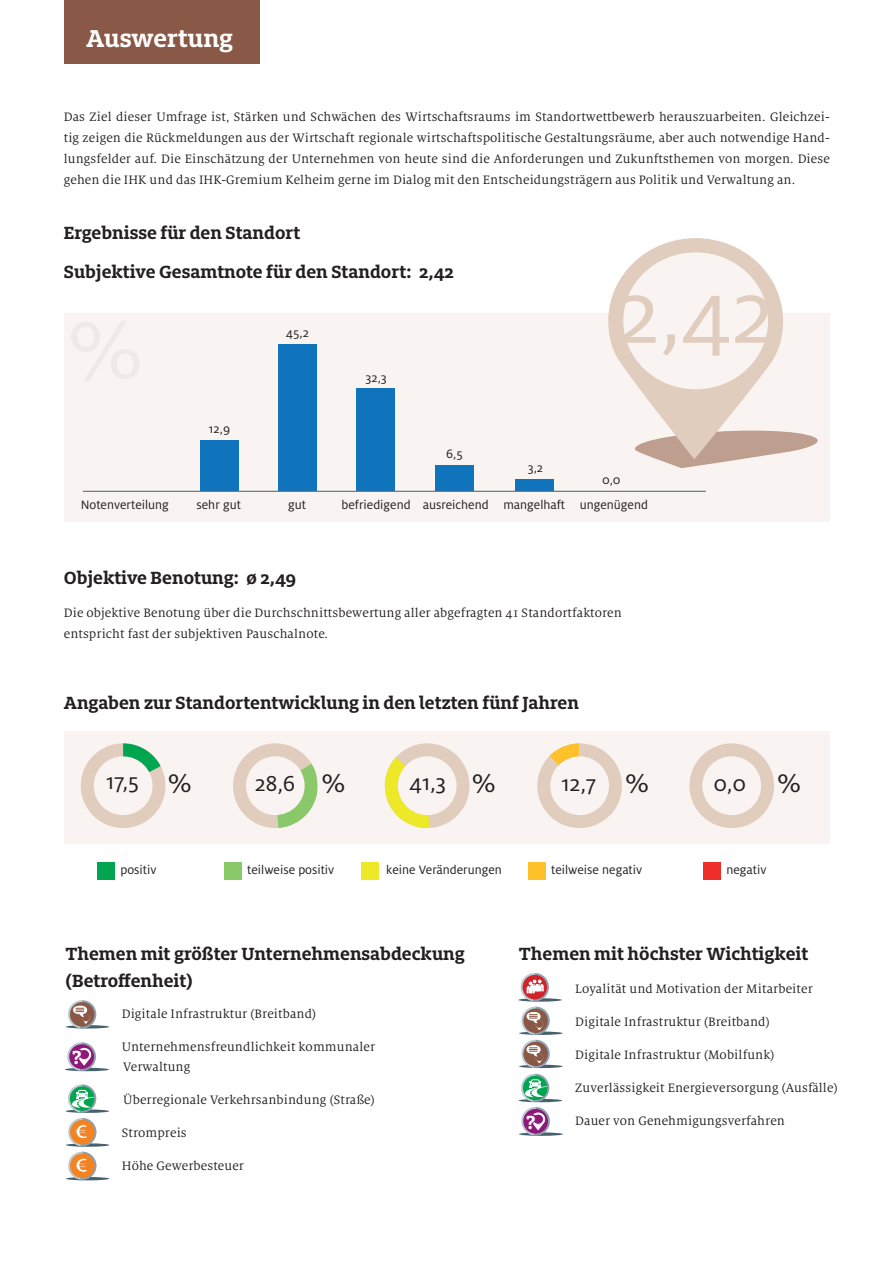
<style>
.page{position:relative;width:893px;height:1263px;background:#fff}
.page>*{position:absolute;margin:0;border:0;box-sizing:border-box;transform-origin:0 0}
.t1{font:96px "Milo OT";color:#e1cdbe}
.t2{font:700 27px "Milo Slab OT";color:#fff}
.t3{font:700 24.45px "Milo Slab OT";color:#8e197a}
.t4{font:24px "Milo OT";letter-spacing:-.01em;color:#231f20}
.t5{font:700 19.5px/27px "Milo Slab OT";color:#231f20}
.t6{font:13.5px/21px "Milo Serif OT";letter-spacing:.01em;color:#231f20}
.t7{font:13.5px "Milo OT";color:#231f20}
.s1{font-size:28.2px}
</style>
<div class="page">
<div style="left:64px;top:0;width:195px;height:64px;background:#8a5846"></div>
<div style="left:64px;top:314px;width:766px;height:208px;background:#f9f4f2"></div>
<div style="left:200px;top:441px;width:39px;height:50px;background:#1074bc"></div>
<div style="left:278px;top:344px;width:38px;height:147px;background:#1074bc"></div>
<div style="left:356px;top:389px;width:39px;height:102px;background:#1074bc"></div>
<div style="left:436px;top:466px;width:38px;height:25px;background:#1074bc"></div>
<div style="left:515px;top:479px;width:38px;height:12px;background:#1074bc"></div>
<hr style="left:83px;top:491px;width:623px;height:1px;background:#46616e">
<svg style="left:601px;top:238px;width:229px;height:230px"></svg>
<div style="left:623px;top:252px;width:145px;height:137px;background:#f9f4f2;border-radius:50%"></div>
<div style="left:64px;top:731px;width:766px;height:113px;background:#f9f4f2"></div>
<svg style="left:537px;top:743px;width:85px;height:85px"></svg>
<svg style="left:689px;top:743px;width:85px;height:85px"></svg>
<svg style="left:385px;top:743px;width:84px;height:85px"></svg>
<svg style="left:81px;top:743px;width:84px;height:85px"></svg>
<svg style="left:233px;top:743px;width:85px;height:85px"></svg>
<hr style="left:66px;top:1025px;width:43px;height:3px;background:#46616e;border-radius:50%">
<svg style="left:67px;top:1000px;width:29px;height:28px"></svg>
<svg style="left:66px;top:1109px;width:43px;height:4px"></svg>
<hr style="left:519px;top:1099px;width:43px;height:3px;background:#46616e;border-radius:50%">
<hr style="left:65px;top:1068px;width:44px;height:3px;background:#46616e;border-radius:50%">
<svg style="left:66px;top:1042px;width:30px;height:29px"></svg>
<svg style="left:519px;top:1031px;width:44px;height:4px"></svg>
<hr style="left:519px;top:1065px;width:44px;height:3px;background:#46616e;border-radius:50%">
<svg style="left:518px;top:998px;width:44px;height:4px"></svg>
<svg style="left:520px;top:973px;width:30px;height:95px"></svg>
<div style="left:98px;top:862px;width:17px;height:17px;background:#00a54f"></div>
<div style="left:224px;top:862px;width:17px;height:17px;background:#8ac96a"></div>
<div style="left:361px;top:862px;width:17px;height:17px;background:#ede929"></div>
<div style="left:528px;top:862px;width:17px;height:17px;background:#fec129"></div>
<div style="left:704px;top:863px;width:17px;height:17px;background:#ee2e28"></div>
<svg style="left:66px;top:1143px;width:43px;height:4px"></svg>
<hr style="left:66px;top:1177px;width:43px;height:3px;background:#46616e;border-radius:50%">
<svg style="left:67px;top:1084px;width:30px;height:96px"></svg>
<svg style="left:519px;top:1132px;width:44px;height:4px"></svg>
<svg style="left:520px;top:1074px;width:30px;height:61px"></svg>
<h2 class="t2" style="left:86px;top:23px;width:148px">Auswertung</h2>
<p class="t6" style="left:64px;top:107px;width:768px;text-align:justify">Das Ziel dieser Umfrage ist, Stärken und Schwächen des Wirtschaftsraums im Standortwettbewerb herauszuarbeiten. Gleichzei&shy;tig zeigen die Rückmeldungen aus der Wirtschaft regionale wirtschaftspolitische Gestaltungsräume, aber auch notwendige Hand&shy;lungsfelder auf. Die Einschätzung der Unternehmen von heute sind die Anforderungen und Zukunftsthemen von morgen. Diese gehen die IHK und das IHK-Gremium Kelheim gerne im Dialog mit den Entscheidungsträgern aus Politik und Verwaltung an.</p>
<h3 class="t5" style="left:64px;top:219px;width:238px">Ergebnisse für den Standort</h3>
<h3 class="t5" style="left:64px;top:258px;width:391px">Subjektive Gesamtnote für den Standort: 2,42</h3>
<p class="t7" style="left:286px;top:325px;width:25px">45,2</p>
<p class="t7" style="left:365px;top:370px;width:23px">32,3</p>
<h1 class="t1" style="left:616px;top:261px;width:160px">2,42</h1>
<p class="t7" style="left:209px;top:422px;width:23px">12,9</p>
<p class="t7" style="left:81px;top:498px;width:90px">Notenverteilung</p>
<p class="t7" style="left:197px;top:498px;width:46px">sehr gut</p>
<p class="t7" style="left:288px;top:498px;width:19px">gut</p>
<p class="t7" style="left:446px;top:447px;width:18px">6,5</p>
<p class="t7" style="left:341px;top:498px;width:71px">befriedigend</p>
<p class="t7" style="left:423px;top:498px;width:67px">ausreichend</p>
<p class="t7" style="left:528px;top:461px;width:17px">3,2</p>
<p class="t7" style="left:503px;top:498px;width:146px">mangelhaft ungenügend</p>
<p class="t7" style="left:602px;top:473px;width:20px">0,0</p>
<h3 class="t5" style="left:64px;top:564px;width:234px">Objektive Benotung: ø 2,49</h3>
<p class="t6" style="left:64px;top:603px;width:560px">Die objektive Benotung über die Durchschnittsbewertung aller abgefragten 41 Standortfaktoren entspricht fast der subjektiven Pauschalnote.</p>
<h3 class="t5" style="left:64px;top:689px;width:517px">Angaben zur Standortentwicklung in den letzten fünf Jahren</h3>
<h3 class="t4" style="left:106px;top:769px;width:87px">17,5 <span class="s1">%</span></h3>
<h3 class="t4" style="left:255px;top:771px;width:92px">28,6 <span class="s1">%</span></h3>
<h3 class="t4" style="left:409px;top:770px;width:88px">41,3 <span class="s1">%</span></h3>
<h3 class="t4" style="left:561px;top:771px;width:89px">12,7 <span class="s1">%</span></h3>
<h3 class="t4" style="left:714px;top:771px;width:89px">0,0 <span class="s1">%</span></h3>
<p class="t7" style="left:121px;top:862px;width:37px">positiv</p>
<p class="t7" style="left:247px;top:862px;width:89px">teilweise positiv</p>
<p class="t7" style="left:386px;top:862px;width:117px">keine Veränderungen</p>
<p class="t7" style="left:551px;top:862px;width:93px">teilweise negativ</p>
<p class="t7" style="left:726px;top:862px;width:41px">negativ</p>
<h3 class="t5" style="left:65px;top:940px;width:401px">Themen mit größter Unternehmensabdeckung (Betroffenheit)</h3>
<p class="t6" style="left:122px;top:1004px;width:196px">Digitale Infrastruktur (Breitband)</p>
<p class="t6" style="left:122px;top:1038px;width:255px;line-height:19.5px">Unternehmensfreundlichkeit kommunaler<br>Verwaltung</p>
<p class="t6" style="left:123px;top:1089px;width:253px">Überregionale Verkehrsanbindung (Straße)</p>
<p class="t6" style="left:122px;top:1122px;width:67px">Strompreis</p>
<p class="t6" style="left:122px;top:1155px;width:124px">Höhe Gewerbesteuer</p>
<h3 class="t3" style="left:73px;top:1044px;width:12px">?</h3>
<h3 class="t5" style="left:519px;top:940px;width:291px">Themen mit höchster Wichtigkeit</h3>
<h3 class="t3" style="left:527px;top:1109px;width:12px">?</h3>
<p class="t6" style="left:575px;top:978px;width:239px">Loyalität und Motivation der Mitarbeiter</p>
<p class="t6" style="left:575px;top:1011px;width:196px">Digitale Infrastruktur (Breitband)</p>
<p class="t6" style="left:575px;top:1044px;width:201px">Digitale Infrastruktur (Mobilfunk)</p>
<p class="t6" style="left:575px;top:1077px;width:264px">Zuverlässigkeit Energieversorgung (Ausfälle)</p>
<p class="t6" style="left:575px;top:1110px;width:211px">Dauer von Genehmigungsverfahren</p>
</div>
